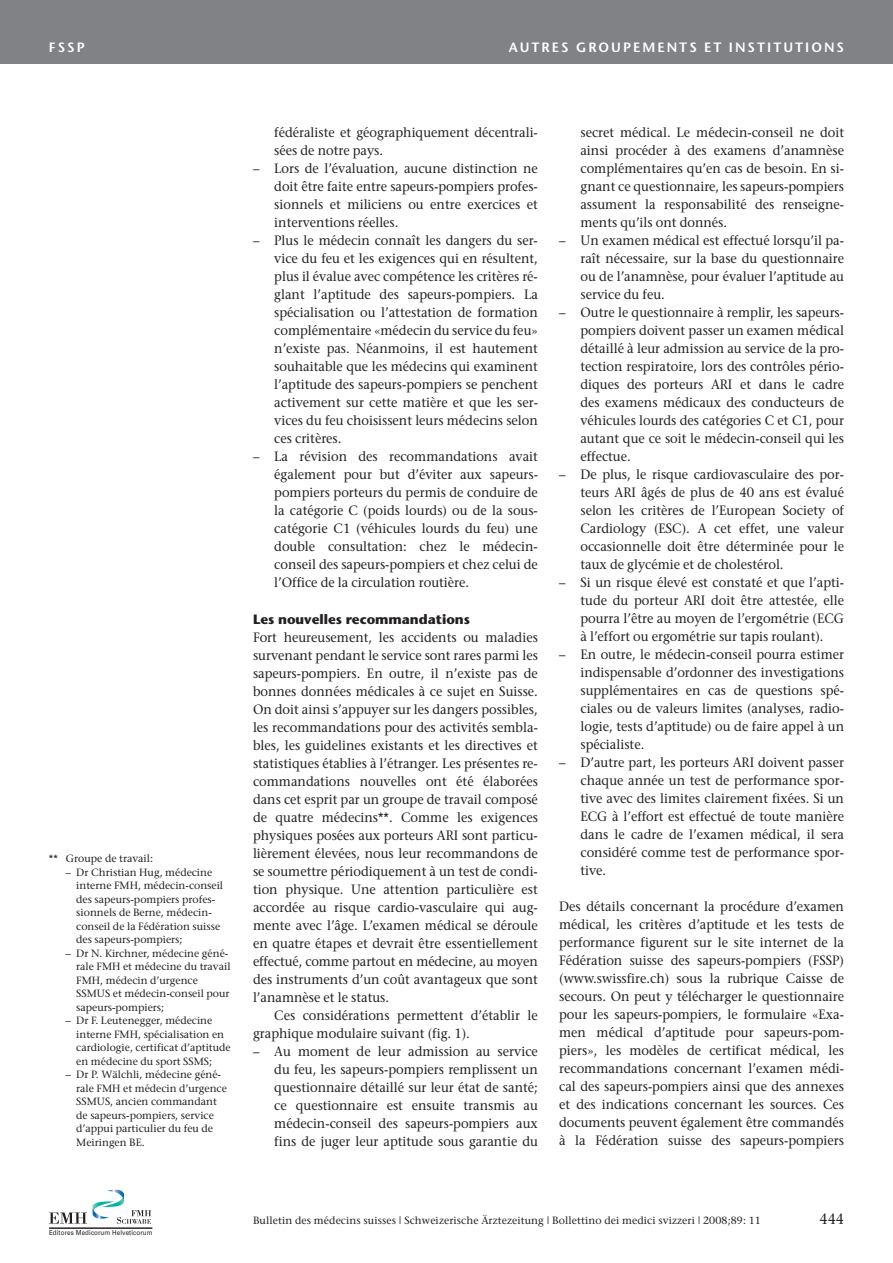
<style>
.page{position:relative;width:893px;height:1263px;background:#fff}
.page>*{position:absolute;margin:0;border:0;box-sizing:border-box;transform-origin:0 0}
.t1{font:15px "Stone Serif";color:#231f20;scale:.95 1}
.t2{font:13.5px/18px "Stone Serif";color:#231f20;text-align:justify;scale:.95 1}
.t3{font:600 13.5px "Stone Sans";letter-spacing:.15em;color:#fff}
.t4{font:700 13.5px "Stone Sans";color:#231f20}
.t5{font:10.5px/13.5px "Stone Serif";color:#231f20}
.t6{font:6.9px "Univers";letter-spacing:.015em;color:#231f20;scale:.9 1}
</style>
<div class="page">
<div style="left:0;top:0;width:893px;height:64px;background:#808285"></div>
<svg style="left:49px;top:1189px;width:102px;height:35px"></svg>
<hr style="left:49px;top:1228px;width:103px;height:1px;background:#231f20">
<p class="t3" style="left:49px;top:42px;width:37px">FSSP</p>
<p class="t3" style="left:509px;top:42px;width:337px">AUTRES GROUPEMENTS ET INSTITUTIONS</p>
<p class="t5" style="left:49px;top:853px;width:106px">** Groupe de travail:</p>
<p class="t5" style="left:76px;top:866px;width:148px;text-indent:-10px">– Dr Christian Hug, médecine interne FMH, médecin-conseil des sapeurs-pompiers profes&shy;sionnels de Berne, médecin&shy;conseil de la Fédération suisse des sapeurs-pompiers;</p>
<p class="t5" style="left:76px;top:947px;width:156px;text-indent:-10px">– Dr N. Kirchner, médecine géné&shy;rale FMH et médecine du travail<br>FMH, médecin d’urgence<br>SSMUS et médecin-conseil pour sapeurs-pompiers;</p>
<p class="t5" style="left:76px;top:1015px;width:156px;text-indent:-10px">– Dr F. Leutenegger, médecine interne FMH, spécialisation en cardiologie, certificat d’aptitude en médecine du sport SSMS;</p>
<p class="t5" style="left:76px;top:1069px;width:152px;text-indent:-10px">– Dr P. Wälchli, médecine géné&shy;rale FMH et médecin d’urgence<br>SSMUS, ancien commandant de sapeurs-pompiers, service d’appui particulier du feu de<br>Meiringen BE.</p>
<p class="t2" style="left:274px;top:125px;width:279px">fédéraliste et géographiquement décentrali&shy;sées de notre pays.</p>
<p class="t2" style="left:274px;top:161px;width:279px;text-indent:-21px">– Lors de l’évaluation, aucune distinction ne doit être faite entre sapeurs-pompiers profes&shy;sionnels et miliciens ou entre exercices et interventions réelles.</p>
<p class="t2" style="left:274px;top:233px;width:279px;text-indent:-21px">– Plus le médecin connaît les dangers du ser&shy;vice du feu et les exigences qui en résultent, plus il évalue avec compétence les critères ré&shy;glant l’aptitude des sapeurs-pompiers. La spécialisation ou l’attestation de formation complémentaire «médecin du service du feu» n’existe pas. Néanmoins, il est hautement souhaitable que les médecins qui examinent l’aptitude des sapeurs-pompiers se penchent activement sur cette matière et que les ser&shy;vices du feu choisissent leurs médecins selon ces critères.</p>
<p class="t2" style="left:274px;top:449px;width:279px;text-indent:-21px">– La révision des recommandations avait égale ment pour but d’éviter aux sapeurs&shy;pompiers porteurs du permis de conduire de la catégorie C (poids lourds) ou de la sous&shy;catégorie C1 (véhicules lourds du feu) une double consultation: chez le médecin&shy;conseil des sapeurs-pompiers et chez celui de l’Office de la circulation routière.</p>
<p class="t4" style="left:253px;top:614px;width:219px">Les nouvelles recommandations</p>
<p class="t2" style="left:253px;top:629px;width:301px">Fort heureusement, les accidents ou maladies survenant pendant le service sont rares parmi les sapeurs-pompiers. En outre, il n’existe pas de bonnes données médicales à ce sujet en Suisse.<br>On doit ainsi s’appuyer sur les dangers possibles, les recommandations pour des activités sembla&shy;bles, les guidelines existants et les directives et statistiques établies à l’étranger. Les présentes re&shy;commandations nouvelles ont été élaborées dans cet esprit par un groupe de travail composé de quatre médecins**. Comme les exigences physiques posées aux porteurs ARI sont particu&shy;lièrement élevées, nous leur recommandons de se soumettre périodiquement à un test de condi&shy;tion physique. Une attention particulière est accordée au risque cardio-vasculaire qui aug&shy;mente avec l’âge. L’examen médical se déroule en quatre étapes et devrait être essentiellement effectué, comme partout en médecine, au moyen des instruments d’un coût avantageux que sont l’anamnèse et le status.</p>
<p class="t2" style="left:253px;top:1007px;width:301px;text-indent:21px">Ces considérations permettent d’établir le graphique modulaire suivant (fig. 1).</p>
<p class="t2" style="left:274px;top:1043px;width:279px;text-indent:-21px">– Au moment de leur admission au service du feu, les sapeurs-pompiers remplissent un questionnaire détaillé sur leur état de santé; ce questionnaire est ensuite transmis au médecin-conseil des sapeurs-pompiers aux fins de juger leur aptitude sous garantie du</p>
<p class="t2" style="left:580px;top:125px;width:279px">secret médical. Le médecin-conseil ne doit ainsi procéder à des examens d’anamnèse complémentaires qu’en cas de besoin. En si&shy;gnant ce questionnaire, les sapeurs-pompiers assument la responsabilité des renseigne&shy;ments qu’ils ont donnés.</p>
<p class="t2" style="left:580px;top:233px;width:279px;text-indent:-21px">– Un examen médical est effectué lorsqu’il pa&shy;raît nécessaire, sur la base du questionnaire ou de l’anamnèse, pour évaluer l’aptitude au service du feu.</p>
<p class="t2" style="left:580px;top:305px;width:279px;text-indent:-21px">– Outre le questionnaire à remplir, les sapeurs&shy;pompiers doivent passer un examen médical détaillé à leur admission au service de la pro&shy;tection respiratoire, lors des contrôles pério&shy;diques des porteurs ARI et dans le cadre des examens médicaux des conducteurs de véhicules lourds des catégories C et C1, pour autant que ce soit le médecin-conseil qui les effectue.</p>
<p class="t2" style="left:580px;top:467px;width:279px;text-indent:-21px">– De plus, le risque cardiovasculaire des por&shy;teurs ARI âgés de plus de 40 ans est évalué selon les critères de l’European Society of Cardiology (ESC). A cet effet, une valeur occasionnelle doit être déterminée pour le taux de glycémie et de cholestérol.</p>
<p class="t2" style="left:580px;top:575px;width:279px;text-indent:-21px">– Si un risque élevé est constaté et que l’apti&shy;tude du porteur ARI doit être attestée, elle pourra l’être au moyen de l’ergométrie (ECG à l’effort ou ergométrie sur tapis roulant).</p>
<p class="t2" style="left:580px;top:647px;width:279px;text-indent:-21px">– En outre, le médecin-conseil pourra estimer indispensable d’ordonner des investigations supplémentaires en cas de questions spé&shy;ciales ou de valeurs limites (analyses, radio - logie, tests d’aptitude) ou de faire appel à un spécialiste.</p>
<p class="t2" style="left:580px;top:755px;width:279px;text-indent:-21px">– D’autre part, les porteurs ARI doivent passer chaque année un test de performance spor&shy;tive avec des limites clairement fixées. Si un ECG à l’effort est effectué de toute manière dans le cadre de l’examen médical, il sera considéré comme test de performance spor&shy;tive.</p>
<p class="t2" style="left:559px;top:899px;width:301px">Des détails concernant la procédure d’examen médical, les critères d’aptitude et les tests de performance figurent sur le site internet de la Fédération suisse des sapeurs-pompiers (FSSP) (www.swissfire.ch) sous la rubrique Caisse de secours. On peut y télécharger le questionnaire pour les sapeurs-pompiers, le formulaire «Exa&shy;men médical d’aptitude pour sapeurs-pom&shy;piers», les modèles de certificat médical, les recommandations concernant l’examen médi&shy;cal des sapeurs-pompiers ainsi que des annexes et des indications concernant les sources. Ces documents peuvent également être commandés à la Fédération suisse des sapeurs-pompiers</p>
<p class="t6" style="left:49px;top:1229px;width:117px">Editores Medicorum Helveticorum</p>
<p class="t5" style="left:253px;top:1214px;width:509px">Bulletin des médecins suisses | Schweizerische Ärztezeitung | Bollettino dei medici svizzeri | 2008;89: 11</p>
<p class="t1" style="left:819px;top:1213px;width:27px">444</p>
</div>
